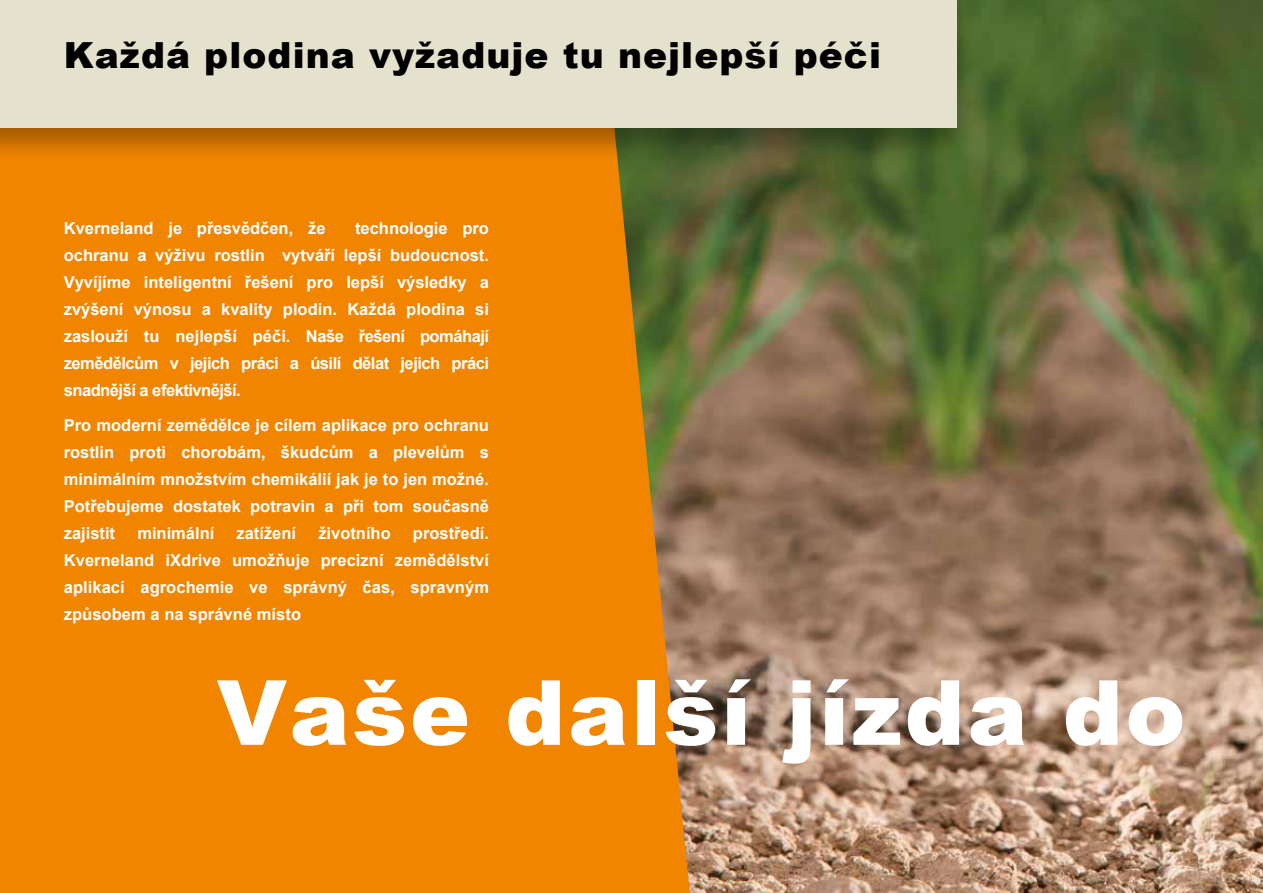
<style>
.page{position:relative;width:1263px;height:893px;background:#fff}
.page>*{position:absolute;margin:0;border:0;box-sizing:border-box;transform-origin:0 0}
.t1{font:900 90px "Arial";letter-spacing:.03em;color:#fff}
.t2{font:900 36px "Arial";letter-spacing:.03em;color:#000}
.t3{font:700 16.5px/27px "Arial";color:#fff;text-align:justify}
</style>
<div class="page">
<img style="left:690px;top:0;width:573px;height:893px">
<div style="left:0;top:161px;width:690px;height:732px;background:#f18500"></div>
<div style="left:0;top:0;width:974px;height:161px;background:#000;opacity:.3"></div>
<div style="left:0;top:0;width:957px;height:128px;background:#e4e1cd"></div>
<h2 class="t2" style="left:64px;top:29px;width:819px">Každá plodina vyžaduje tu nejlepší péči</h2>
<p class="t3" style="left:64px;top:215px;width:263px">Kverneland je přesvědčen, že</p>
<p class="t3" style="left:64px;top:215px;width:427px;text-indent:291px">technologie pro ochranu a výživu rostlin vytváří lepší budoucnost.<br>Vyvíjíme inteligentní řešení pro lepší výsledky a zvýšení výnosu a kvality plodin. Každá plodina si zaslouží tu nejlepší péči. Naše řešení pomáhají zemědělcům v jejich práci a úsilí dělat jejich práci snadnější a efektivnější.</p>
<p class="t3" style="left:64px;top:411px;width:427px">Pro moderní zemědělce je cílem aplikace pro ochranu rostlin proti chorobám, škudcům a plevelům s minimálním množstvím chemikálií jak je to jen možné.<br>Potřebujeme dostatek potravin a při tom současně zajistit</p>
<p class="t3" style="left:64px;top:519px;width:427px;text-indent:349px">prostředí.<br>Kverneland iXdrive umožňuje precizní zemědělství aplikací agrochemie ve správný čas, spravným způsobem a na správné místo</p>
<p class="t3" style="left:137px;top:519px;width:79px">minimální</p>
<p class="t3" style="left:237px;top:519px;width:61px">zatížení</p>
<p class="t3" style="left:318px;top:519px;width:74px">životního</p>
<h1 class="t1" style="left:217px;top:647px;width:970px">Vaše další jízda do</h1>
</div>
